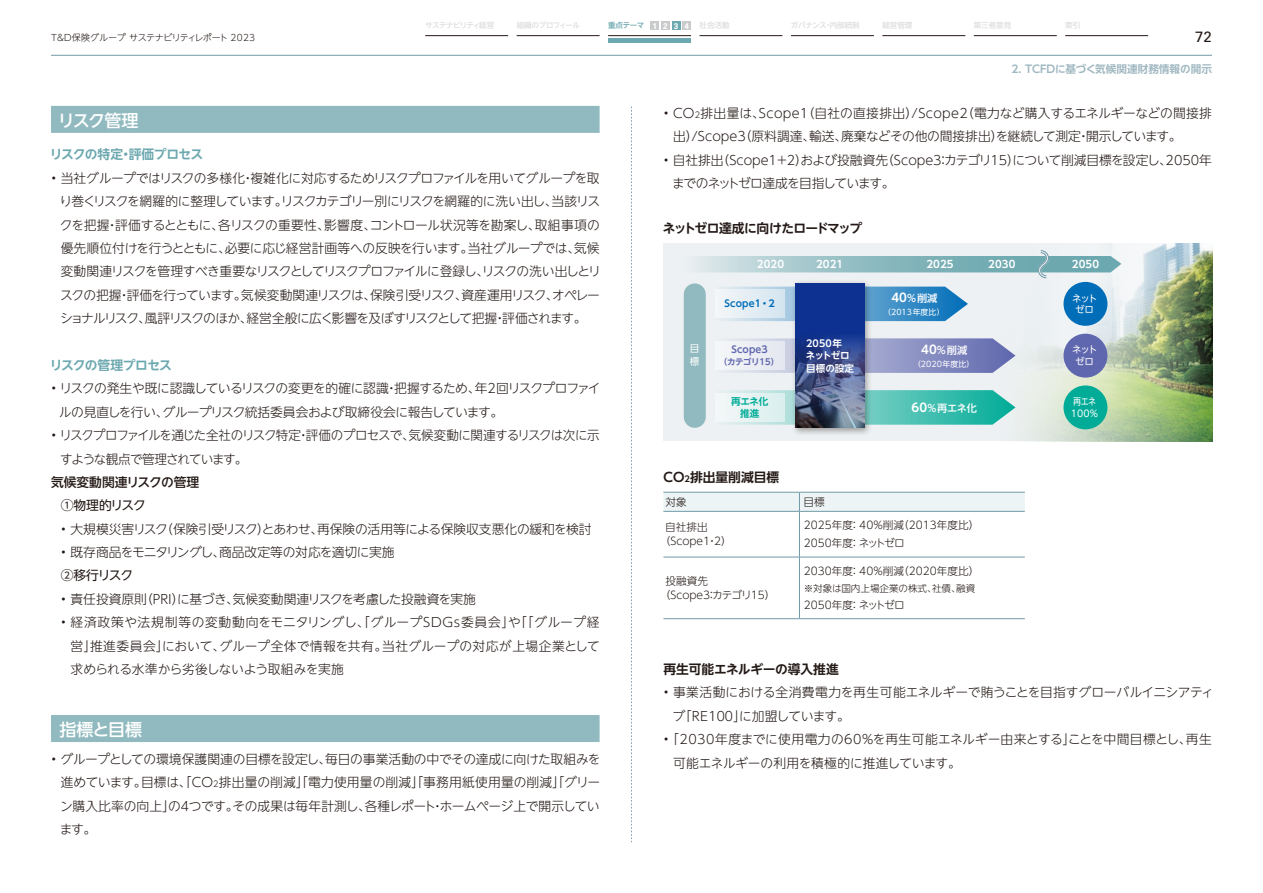
<style>
.page{position:relative;width:1263px;height:893px;background:#fff}
.page>*{position:absolute;margin:0;border:0;box-sizing:border-box;transform-origin:0 0}
.t1{font:500 16.95px "UD Shin Go NT Pro";letter-spacing:-.06em;color:#fff}
.t2{font:15px "Univers LT Pro 55 Roman";color:#231916}
.t3{font:300 12.75px/23.4px "UD Shin Go NT Pro";letter-spacing:-.025em;color:#231916;text-align:justify}
.t4{font:300 12.75px/23.4px "UD Shin Go NT Pro";color:#231916}
.t5{font:300 12.75px/23.4px "UD Shin Go NT Pro";letter-spacing:-.05em;color:#231916}
.t6{font:300 12.75px/23.4px "UD Shin Go NT Pro";letter-spacing:-.07em;color:#231916}
.t7{font:700 12.75px "UD Shin Go NT Pro De";letter-spacing:-.055em;color:#6ca8af}
.t8{font:700 12.75px "UD Shin Go NT Pro De";letter-spacing:-.055em;color:#231916}
.t9{font:700 12.75px "UD Shin Go NT Pro De";letter-spacing:-.025em;color:#231916}
.t10{font:500 12.75px "UD Shin Go NT Pro";color:#231916}
.t11{font:700 12.75px "UD Shin Go NT Pro De";color:#231916}
.t12{font:12.75px "UD Shin Go NT Pro";letter-spacing:-.05em;color:#231916}
.t13{font:12.75px "UD Shin Go NT Pro";letter-spacing:-.095em;color:#231916}
.t14{font:300 10.65px/13.8px "UD Shin Go NT Pro";color:#231916}
.t15{font:700 10.65px "UD Shin Go NT Pro De";color:#a0b8c1}
.t16{font:700 10.2px "UD Shin Go NT Pr 6 N De";letter-spacing:.01em;color:#fff}
.t17{font:500 10.2px "UD Shin Go NT Pr 6 N";letter-spacing:-.02em;color:#fff}
.t18{font:300 9.6px "UD Shin Go NT Pro";color:#231916}
.t19{font:700 9.6px/12.8px "UD Shin Go NT Pr 6 N De";letter-spacing:.005em;color:#fff}
.t20{font:700 9.6px "UD Shin Go NT Pr 6 N De";letter-spacing:.01em;color:#006db8}
.t21{font:700 9.6px "UD Shin Go NT Pr 6 N De";letter-spacing:.01em;color:#5f67ae}
.t22{font:700 9.6px/11.7px "UD Shin Go NT Pr 6 N De";letter-spacing:-.02em;color:#00ac97;text-align:center}
.t23{font:9.6px/12.9px "UD Shin Go NT Pr 6 N";color:#fff}
.t24{font:9.45px/11.7px "UD Shin Go NT Pr 6 N";letter-spacing:-.05em;color:#fff;text-align:center}
.t25{font:9.45px/11.7px "UD Shin Go NT Pr 6 N";letter-spacing:-.05em;color:#fff;scale:.85 1}
.t26{font:300 9px "UD Shin Go NT Pr 6 N";letter-spacing:-.045em;color:#231916}
.t27{font:700 8.55px "UD Shin Go NT Pr 6 N De";letter-spacing:-.055em;color:#5f67ae}
.t28{font:7.8px "UD Shin Go NT Pr 6 N";letter-spacing:.01em;color:#fff}
.t29{font:500 7.5px "UD Shin Go NT Pr 6 N";letter-spacing:-.02em;color:#dcdddd}
.t30{font:500 7.5px "UD Shin Go NT Pr 6 N";letter-spacing:-.07em;color:#dcdddd}
.t31{font:500 7.5px "UD Shin Go NT Pr 6 N";letter-spacing:-.055em;color:#dcdddd}
.t32{font:500 7.5px "UD Shin Go NT Pr 6 N";letter-spacing:-.05em;color:#6ca8af}
.s1{font-family:"Univers LTCYR 65";font-weight:700;font-size:8.25px;color:#fff}
.s2{font-size:8.25px}
.s3{font-family:"UD Shin Go NT Pr 6 N De";font-weight:700;font-size:11.7px}
</style>
<div class="page">
<hr style="left:425px;top:35px;width:83px;height:1px;background:#231916">
<hr style="left:699px;top:35px;width:83px;height:1px;background:#231916">
<hr style="left:791px;top:35px;width:83px;height:1px;background:#231916">
<hr style="left:882px;top:35px;width:83px;height:1px;background:#231916">
<hr style="left:974px;top:35px;width:83px;height:1px;background:#231916">
<hr style="left:1065px;top:35px;width:83px;height:1px;background:#231916">
<hr style="left:608px;top:35px;width:83px;height:1px;background:#231916">
<div style="left:651px;top:21px;width:8px;height:9px;background:#c9cacb"></div>
<div style="left:661px;top:21px;width:9px;height:9px;background:#c9cacb"></div>
<div style="left:672px;top:21px;width:8px;height:9px;background:#6ca8af"></div>
<div style="left:682px;top:21px;width:9px;height:9px;background:#c9cacb"></div>
<hr style="left:517px;top:35px;width:83px;height:1px;background:#231916">
<div style="left:608px;top:38px;width:83px;height:5px;background:#6ca8af"></div>
<hr style="left:51px;top:55px;width:1161px;height:1px;background:#719ba8">
<div style="left:51px;top:106px;width:549px;height:27px;background:#90babf"></div>
<div style="left:51px;top:715px;width:549px;height:27px;background:#90babf"></div>
<svg style="left:631px;top:107px;width:1px;height:735px"></svg>
<div style="left:663px;top:243px;width:549px;height:198px;background:#edf1f3"></div>
<img style="left:880px;top:243px;width:332px;height:198px">
<svg style="left:724px;top:287px;width:244px;height:34px;background:#5a9fce"></svg>
<svg style="left:735px;top:338px;width:280px;height:35px;background:#9399c7"></svg>
<svg style="left:726px;top:390px;width:289px;height:35px;background:#58c5b9"></svg>
<div style="left:684px;top:283px;width:22px;height:145px;background:#90babf;border-radius:11px"></div>
<div style="left:715px;top:290px;width:69px;height:28px;background:linear-gradient(to right,#f4f6f8,#d4e5f0)"></div>
<div style="left:1063px;top:282px;width:44px;height:44px;background:#006db8;border-radius:50%"></div>
<div style="left:1063px;top:334px;width:44px;height:44px;background:#5f67ae;border-radius:50%"></div>
<div style="left:1063px;top:385px;width:44px;height:44px;background:#00ac97;border-radius:50%"></div>
<div style="left:715px;top:341px;width:69px;height:29px;background:#edeff4"></div>
<svg style="left:698px;top:249px;width:423px;height:31px"></svg>
<div style="left:715px;top:393px;width:69px;height:29px;background:#e7f3f3"></div>
<div style="left:791px;top:279px;width:82px;height:157px;background:#231916;opacity:.4"></div>
<svg style="left:795px;top:283px;width:69px;height:145px;background:#324989"></svg>
<svg style="left:663px;top:492px;width:362px;height:19px;background:#e7eff1"></svg>
<hr style="left:663px;top:511px;width:136px;height:1px;background:#719ba8">
<hr style="left:799px;top:511px;width:226px;height:1px;background:#719ba8">
<hr style="left:799px;top:512px;width:1px;height:45px;background:#719ba8">
<hr style="left:663px;top:557px;width:136px;height:1px;background:#719ba8">
<hr style="left:799px;top:557px;width:226px;height:1px;background:#719ba8">
<hr style="left:799px;top:557px;width:1px;height:61px;background:#719ba8">
<hr style="left:663px;top:618px;width:136px;height:1px;background:#719ba8">
<hr style="left:799px;top:618px;width:226px;height:1px;background:#719ba8">
<p class="t30" style="left:425px;top:19px;width:71px">サステナビリティ経営</p>
<p class="t31" style="left:517px;top:19px;width:65px">組織のプロフィール</p>
<p class="t32" style="left:608px;top:19px;width:82px">重点テーマ <span class="s1">1 2 3 4</span></p>
<p class="t29" style="left:699px;top:19px;width:31px">社会活動</p>
<p class="t29" style="left:791px;top:19px;width:70px">ガバナンス・内部統制</p>
<p class="t29" style="left:882px;top:19px;width:31px">経営管理</p>
<p class="t29" style="left:974px;top:19px;width:39px">第三者意見</p>
<p class="t29" style="left:1065px;top:19px;width:16px">索引</p>
<p class="t26" style="left:51px;top:30px;width:206px">T&amp;D保険グループ サステナビリティレポート 2023</p>
<p class="t2" style="left:1195px;top:26px;width:18px">72</p>
<p class="t15" style="left:1011px;top:61px;width:202px">2. TCFDに基づく気候関連財務情報の開示</p>
<h1 class="t1" style="left:58px;top:106px;width:82px">リスク管理</h1>
<p class="t7" style="left:50px;top:144px;width:155px">リスクの特定・評価プロセス</p>
<p class="t3" style="left:60px;top:166px;width:543px;text-indent:-9px">• 当社グループではリスクの多様化・複雑化に対応するためリスクプロファイルを用いてグループを取り巻くリスクを網羅的に整理しています。リスクカテゴリー別にリスクを網羅的に洗い出し、当該リスクを把握・評価するとともに、各リスクの重要性、影響度、コントロール状況等を勘案し、取組事項の優先順位付けを行うとともに、必要に応じ経営計画等への反映を行います。当社グループでは、気候変動関連リスクを管理すべき重要なリスクとしてリスクプロファイルに登録し、リスクの洗い出しとリスクの把握・評価を行っています。気候変動関連リスクは、保険引受リスク、資産運用リスク、オペレーショナルリスク、風評リスクのほか、経営全般に広く影響を及ぼすリスクとして把握・評価されます。</p>
<p class="t7" style="left:50px;top:355px;width:124px">リスクの管理プロセス</p>
<p class="t5" style="left:59px;top:376px;width:543px;text-indent:-8px">• リスクの発生や既に認識しているリスクの変更を的確に認識・把握するため、年2回リスクプロファイルの見直しを行い、グループリスク統括委員会および取締役会に報告しています。</p>
<p class="t6" style="left:60px;top:423px;width:541px;text-indent:-9px">• リスクプロファイルを通じた全社のリスク特定・評価のプロセスで、気候変動に関連するリスクは次に示すような観点で管理されています。</p>
<p class="t10" style="left:51px;top:472px;width:150px">気候変動関連リスクの管理</p>
<p class="t12" style="left:61px;top:495px;width:87px">①物理的リスク</p>
<p class="t3" style="left:61px;top:517px;width:532px">• 大規模災害リスク（保険引受リスク）とあわせ、再保険の活用等による保険収支悪化の緩和を検討</p>
<p class="t3" style="left:61px;top:540px;width:335px">• 既存商品をモニタリングし、商品改定等の対応を適切に実施</p>
<p class="t13" style="left:61px;top:565px;width:74px">②移行リスク</p>
<p class="t4" style="left:61px;top:587px;width:417px">• 責任投資原則（PRI）に基づき、気候変動関連リスクを考慮した投融資を実施</p>
<p class="t3" style="left:70px;top:610px;width:531px;text-indent:-10px">• 経済政策や法規制等の変動動向をモニタリングし、「グループSDGs委員会」や「「グループ経営」推進委員会」において、グループ全体で情報を共有。当社グループの対応が上場企業として求められる水準から劣後しないよう取組みを実施</p>
<p class="t4" style="left:673px;top:101px;width:540px;text-indent:-10px">• CO<span class="s2">2</span>排出量は、Scope1（自社の直接排出）/Scope2（電力など購入するエネルギーなどの間接排出）/Scope3（原料調達、輸送、廃棄などその他の間接排出）を継続して測定・開示しています。</p>
<p class="t3" style="left:672px;top:148px;width:541px;text-indent:-9px">• 自社排出（Scope1+2）および投融資先（Scope3：カテゴリ15）について削減目標を設定し、2050年までのネットゼロ達成を目指しています。</p>
<p class="t8" style="left:663px;top:218px;width:201px">ネットゼロ達成に向けたロードマップ</p>
<p class="t16" style="left:757px;top:256px;width:29px">2020</p>
<p class="t16" style="left:816px;top:256px;width:29px">2021</p>
<p class="t16" style="left:926px;top:256px;width:29px">2025</p>
<p class="t16" style="left:988px;top:256px;width:29px">2030</p>
<p class="t16" style="left:1072px;top:256px;width:29px">2050</p>
<p class="t17" style="left:891px;top:290px;width:48px"><span class="s3">40</span>%削減</p>
<p class="t28" style="left:883px;top:306px;width:63px">（2013年度比）</p>
<p class="t20" style="left:725px;top:296px;width:52px">SCOPE1・2</p>
<p class="t24" style="left:1072px;top:292px;width:27px">ネットゼロ</p>
<p class="t24" style="left:1072px;top:344px;width:27px">ネットゼロ</p>
<p class="t25" style="left:1071px;top:395px;width:34px">再エネ<br>100%</p>
<p class="t19" style="left:806px;top:336px;width:50px">2050年<br>ネットゼロ目標の設定</p>
<p class="t23" style="left:690px;top:341px;width:11px">目標</p>
<p class="t17" style="left:921px;top:342px;width:48px"><span class="s3">40</span>%削減</p>
<p class="t28" style="left:913px;top:357px;width:63px">（2020年度比）</p>
<p class="t17" style="left:912px;top:400px;width:67px"><span class="s3">60</span>%再エネ化</p>
<p class="t21" style="left:731px;top:342px;width:38px">SCOPE3</p>
<p class="t27" style="left:719px;top:355px;width:62px">（カテゴリ15）</p>
<p class="t22" style="left:731px;top:395px;width:39px">再エネ化推進</p>
<p class="t11" style="left:662px;top:467px;width:119px">ＣＯ<span class="s2">2</span>排出量削減目標</p>
<p class="t14" style="left:665px;top:494px;width:23px">対象</p>
<p class="t14" style="left:804px;top:494px;width:23px">目標</p>
<p class="t14" style="left:660px;top:520px;width:74px;text-indent:6px">自社排出（Scope1・2）</p>
<p class="t14" style="left:804px;top:516px;width:177px;line-height:18px">2025年度：40%削減（2013年度比）<br>2050年度：ネットゼロ</p>
<p class="t14" style="left:660px;top:574px;width:117px;text-indent:6px">投融資先<br>（Scope3：カテゴリ15）</p>
<p class="t14" style="left:804px;top:564px;width:177px">2030年度：40%削減（2020年度比）</p>
<p class="t18" style="left:804px;top:581px;width:173px">※対象は国内上場企業の株式、社債、融資</p>
<p class="t14" style="left:804px;top:598px;width:103px">2050年度：ネットゼロ</p>
<p class="t9" style="left:663px;top:659px;width:177px">再生可能エネルギーの導入推進</p>
<p class="t3" style="left:673px;top:680px;width:543px;text-indent:-9px">• 事業活動における全消費電力を再生可能エネルギーで賄うことを目指すグローバルイニシアティブ「ＲＥ１００」に加盟しています。</p>
<p class="t4" style="left:673px;top:727px;width:540px;text-indent:-10px">•「2030年度までに使用電力の60%を再生可能エネルギー由来とする」ことを中間目標とし、再生可能エネルギーの利用を積極的に推進しています。</p>
<h1 class="t1" style="left:60px;top:715px;width:84px">指標と目標</h1>
<p class="t3" style="left:60px;top:747px;width:542px;text-indent:-9px">• グループとしての環境保護関連の目標を設定し、毎日の事業活動の中でその達成に向けた取組みを進めています。目標は、「CO<span class="s2">2</span>排出量の削減」「電力使用量の削減」「事務用紙使用量の削減」「グリーン購入比率の向上」の４つです。その成果は毎年計測し、各種レポート・ホームページ上で開示しています。</p>
</div>
